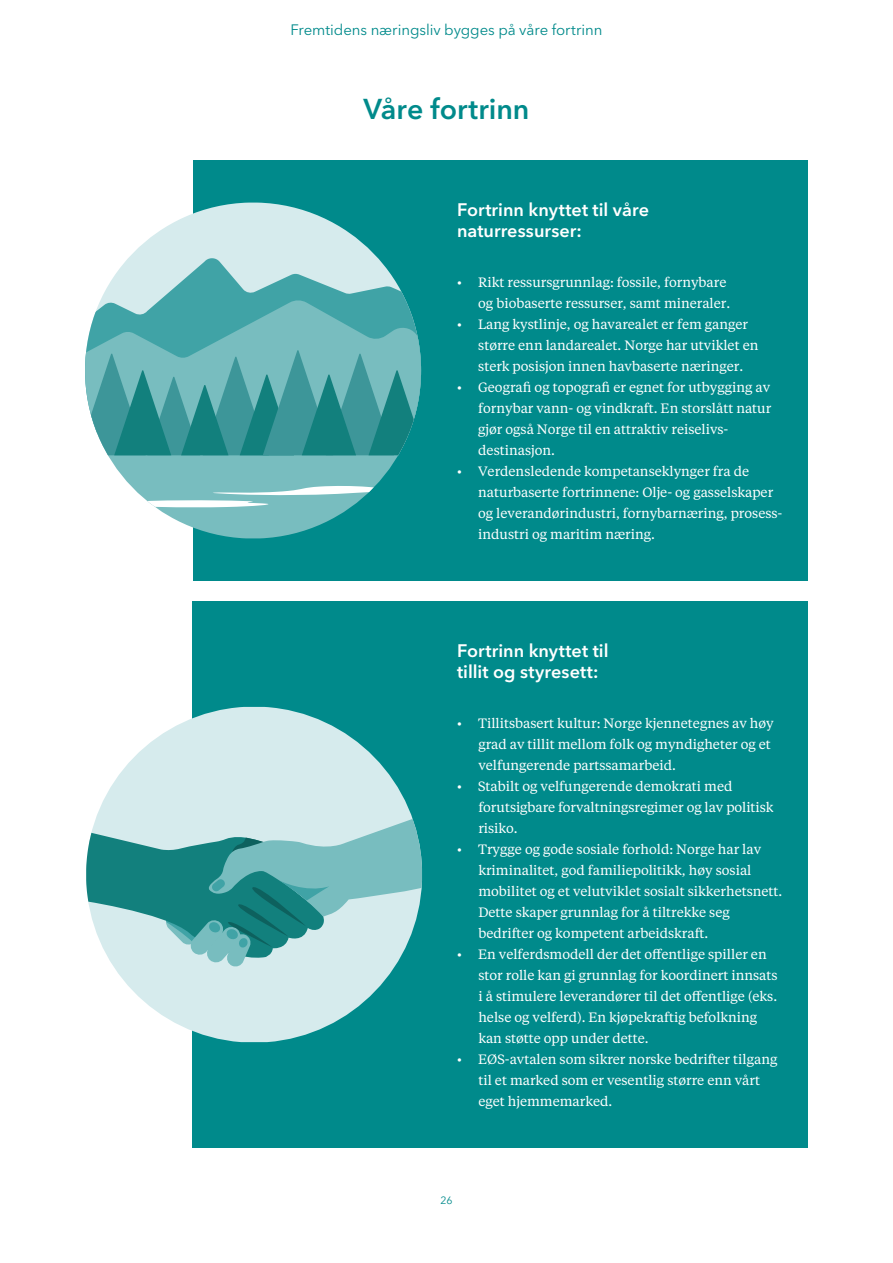
<style>
.page{position:relative;width:893px;height:1263px;background:#fff}
.page>*{position:absolute;margin:0;border:0;box-sizing:border-box;transform-origin:0 0}
.t1{font:600 28.5px "Avenir Next LT Pro";color:#008a8b}
.t2{font:600 18px/21px "Avenir Next LT Pro";letter-spacing:.005em;color:#fff}
.t3{font:15px "Avenir Next LT Pro";letter-spacing:-.005em;color:#008a8b}
.t4{font:13.5px/21px "Tiempos Text";color:#fff}
.t5{font:10.5px "Avenir Next LT Pro";color:#008a8b}
</style>
<div class="page">
<div style="left:193px;top:160px;width:615px;height:420px;background:#008a8b"></div>
<div style="left:192px;top:602px;width:616px;height:546px;background:#008a8b"></div>
<svg style="left:129px;top:203px;width:248px;height:54px;fill:#d6ebed"></svg>
<svg style="left:101px;top:257px;width:305px;height:43px;background:#9dd0d2"></svg>
<svg style="left:86px;top:300px;width:334px;height:238px;fill:#78bdbf"></svg>
<svg style="left:109px;top:486px;width:276px;height:22px"></svg>
<svg style="left:85px;top:350px;width:336px;height:105px;background:#4ba0a1"></svg>
<svg style="left:97px;top:707px;width:315px;height:335px;fill:#d6ebed"></svg>
<svg style="left:86px;top:815px;width:336px;height:153px;background:#82bebe"></svg>
<p class="t3" style="left:290px;top:21px;width:314px">Fremtidens næringsliv bygges på våre fortrinn</p>
<h1 class="t1" style="left:363px;top:91px;width:167px">Våre fortrinn</h1>
<h2 class="t2" style="left:457px;top:199px;width:194px">Fortrinn knyttet til våre naturressurser:</h2>
<p class="t4" style="left:457px;top:271px;width:275px;text-align:right">• Rikt ressursgrunnlag: fossile, fornybare og biobaserte ressurser, samt mineraler.</p>
<p class="t4" style="left:478px;top:313px;width:282px;text-indent:-21px">• Lang kystlinje, og havarealet er fem ganger større enn landarealet. Norge har utviklet en sterk posisjon innen havbaserte næringer.</p>
<p class="t4" style="left:478px;top:376px;width:295px;text-indent:-21px">• Geografi og topografi er egnet for utbygging av fornybar vann- og vindkraft. En storslått natur gjør også Norge til en attraktiv reiselivs&shy;destinasjon.</p>
<p class="t4" style="left:478px;top:460px;width:306px;text-indent:-21px">• Verdensledende kompetanseklynger fra de naturbaserte fortrinnene: Olje- og gasselskaper og leverandørindustri, fornybarnæring, prosess&shy;industri og maritim næring.</p>
<h2 class="t2" style="left:457px;top:640px;width:153px">Fortrinn knyttet til tillit og styresett:</h2>
<p class="t4" style="left:478px;top:712px;width:297px;text-indent:-21px">• Tillitsbasert kultur: Norge kjennetegnes av høy grad av tillit mellom folk og myndigheter og et velfungerende partssamarbeid.</p>
<p class="t4" style="left:478px;top:775px;width:297px;text-indent:-21px">• Stabilt og velfungerende demokrati med forutsigbare forvaltningsregimer og lav politisk risiko.</p>
<p class="t4" style="left:478px;top:838px;width:306px;text-indent:-21px">• Trygge og gode sosiale forhold: Norge har lav kriminalitet, god familiepolitikk, høy sosial mobilitet og et velutviklet sosialt sikkerhetsnett.<br>Dette skaper grunnlag for å tiltrekke seg bedrifter og kompetent arbeidskraft.</p>
<p class="t4" style="left:478px;top:943px;width:301px;text-indent:-21px">• En velferdsmodell der det offentlige spiller en stor rolle kan gi grunnlag for koordinert innsats i å stimulere leverandører til det offentlige (eks. helse og velferd). En kjøpekraftig befolkning kan støtte opp under dette.</p>
<p class="t4" style="left:478px;top:1048px;width:300px;text-indent:-21px">• EØS-avtalen som sikrer norske bedrifter tilgang til et marked som er vesentlig større enn vårt eget hjemmemarked.</p>
<p class="t5" style="left:440px;top:1194px;width:14px">26</p>
</div>
